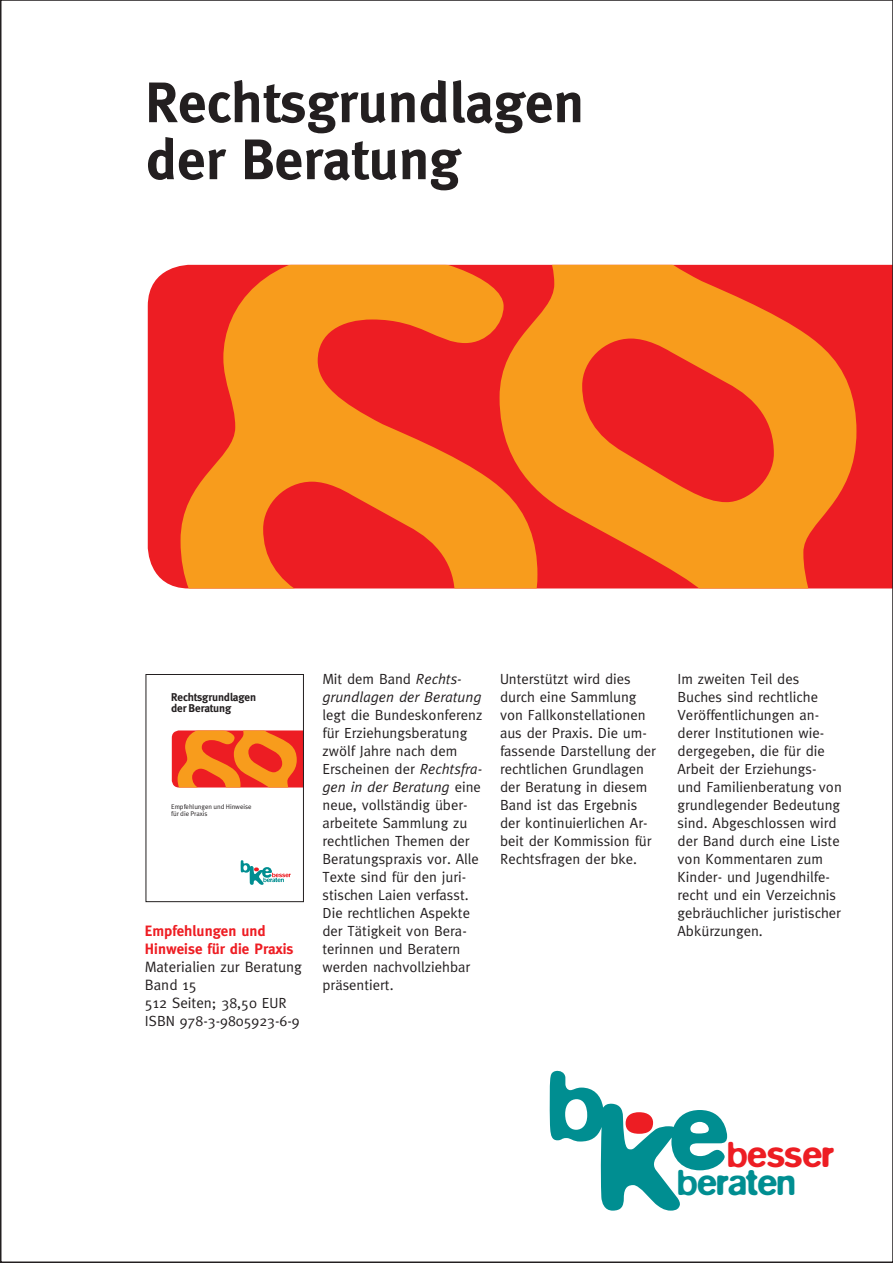
<style>
.page{position:relative;width:893px;height:1263px;background:#fff}
.page>*{position:absolute;margin:0;border:0;box-sizing:border-box;transform-origin:0 0}
._250{font:500 737.1px "Blur";color:#f89c1c}
.t1{font:500 129.9px "Blur";color:#f89c1c}
._300{font:700 57px/57px "Meta";color:#231f20}
._150_n{font:500 36.75px "Blur";letter-spacing:-.02em;color:#008e91}
._150_n-2{font:500 36.75px "Blur";letter-spacing:-.02em;color:#ed1d23}
._100_f_rot{font:15px/18px "Meta";color:#231f20}
._100_f_rot-2{font:700 15px/18px "Meta";color:#ee1d23}
._100_Bas{font:14.7px/18px "Meta";color:#231f20}
.t2{font:700 11.25px/11.2px "Meta";letter-spacing:-.01em;color:#231f20}
.t3{font:6.75px/7.2px "Meta";color:#231f20}
.s1{font-style:italic}
.s2{font-size:14.7px}
</style>
<div class="page">
<div style="left:148px;top:265px;width:742px;height:323px;background:#ed1d23"></div>
<svg style="left:549px;top:1070px;width:178px;height:140px"></svg>
<svg style="left:241px;top:860px;width:50px;height:25px"></svg>
<div style="left:172px;top:730px;width:130px;height:57px;background:#ed1d23"></div>
<div style="left:146px;top:674px;width:158px;height:228px;border:1px solid #231f20"></div>
<p class="_300" style="left:146px;top:74px;width:440px">Rechtsgrundlagen der Beratung</p>
<p class="_250" style="left:480px;top:-32px;width:394px">§</p>
<p class="_250" style="left:161px;top:111px;width:394px">§</p>
<p class="_100_Bas" style="left:322px;top:670px;width:161px">Mit dem Band <span class="s1">Rechts&shy;grundlagen der Beratung </span>legt die Bundeskonferenz für Erziehungsberatung zwölf Jahre nach dem<br>Erscheinen der <span class="s1">Rechtsfra&shy;gen in der Beratung</span> eine neue, vollständig über&shy;arbeitete Sammlung zu rechtlichen Themen der<br>Beratungspraxis vor. Alle<br>Texte sind für den juri&shy;stischen Laien verfasst.<br>Die rechtlichen Aspekte der Tätigkeit von Bera&shy;terinnen und Beratern werden nachvollziehbar präsentiert.</p>
<p class="_100_Bas" style="left:500px;top:670px;width:157px">Unterstützt wird dies durch eine Sammlung von Fallkonstellationen aus der Praxis. Die um&shy;fassende Darstellung der rechtlichen Grundlagen der Beratung in diesem<br>Band ist das Ergebnis der kontinuierlichen Ar&shy;beit der Kommission für<br>Rechtsfragen der bke.</p>
<p class="_100_Bas" style="left:678px;top:670px;width:166px">Im zweiten Teil des<br>Buches sind rechtliche<br>Veröffentlichungen an&shy;derer Institutionen wie&shy;dergegeben, die für die<br>Arbeit der Erziehungs&shy;und Familienberatung von grundlegender Bedeutung sind. Abgeschlossen wird der Band durch eine Liste von Kommentaren zum<br>Kinder- und Jugendhilfe&shy;recht und ein Verzeichnis gebräuchlicher juristischer<br>Abkürzungen.</p>
<p class="t2" style="left:171px;top:691px;width:86px">Rechtsgrundlagen der Beratung</p>
<p class="t1" style="left:174px;top:691px;width:127px">§§</p>
<p class="t3" style="left:171px;top:803px;width:82px">Empfehlungen und Hinweise für die Praxis</p>
<p class="_100_f_rot-2" style="left:145px;top:922px;width:150px">Empfehlungen und<br>Hinweise für die Praxis</p>
<p class="_100_f_rot" style="left:145px;top:958px;width:159px">Materialien zur Beratung<br>Band 15</p>
<p class="_100_f_rot" style="left:145px;top:994px;width:143px">512 Seiten; <span class="s2">38,50 EUR</span></p>
<p class="_100_Bas" style="left:145px;top:1012px;width:156px">ISBN 978-3-9805923-6-9</p>
<p class="_150_n-2" style="left:727px;top:1133px;width:109px">besser</p>
<p class="_150_n" style="left:677px;top:1161px;width:120px">beraten</p>
</div>
